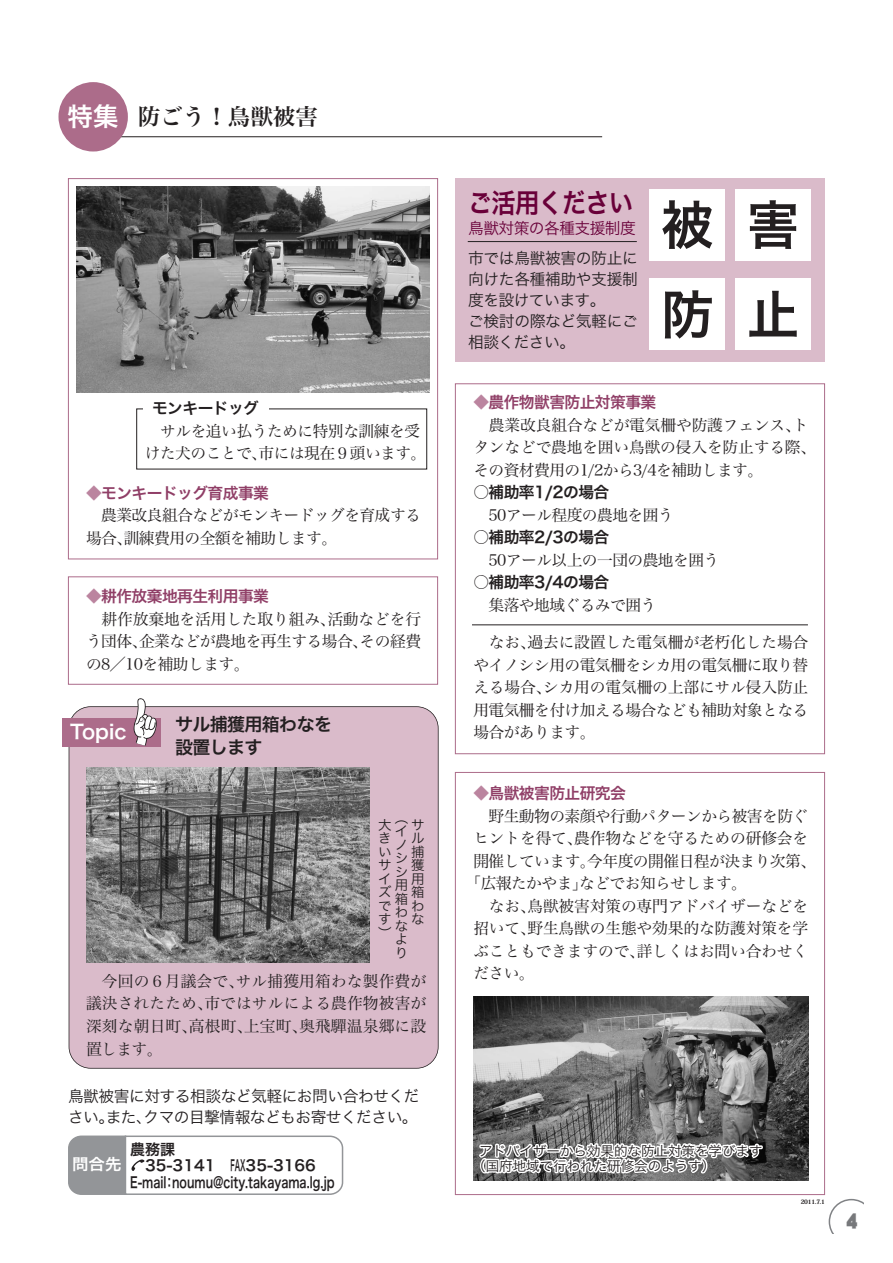
<style>
.page{position:relative;width:893px;height:1263px;background:#fff}
.page>*{position:absolute;margin:0;border:0;box-sizing:border-box;transform-origin:0 0}
.t1{font:52.5px/89.7px "Hira Kaku Pro W6";color:#231f20}
.t2{font:27px "Hira Kaku Pro W6";letter-spacing:-.035em;color:#690039;scale:.9 1}
.t3{font:24px "DF Gothic Std W12";color:#77787b;scale:.9 1}
.t4{font:22.5px "Hira Min Pro W6";color:#231f20}
.t5{font:19.5px "Hira Kaku Pro W6";color:#fff}
.t6{font:18px/22.5px "Hira Kaku Pro W6";letter-spacing:-.035em;color:#231f20}
.t7{font:15.75px/22.5px "Hira Min Pro W3";letter-spacing:-.035em;color:#231f20;text-align:justify}
.t8{font:15.75px/22.5px "Hira Min Pro W3";letter-spacing:-.01em;color:#231f20}
.t9{font:15.75px/21px "Hira Kaku Pro W3";letter-spacing:-.03em;color:#231f20}
.t10{font:15.75px "Hira Kaku Pro W6";letter-spacing:-.035em;color:#903f67}
.t11{font:15.75px "Hira Kaku Pro W6";letter-spacing:-.035em;color:#231f20}
.t12{font:15.75px "Hira Kaku Pro W3";letter-spacing:-.035em;color:#690039}
.t13{font:15.6px "Hira Kaku Pro W6 90 pv RKSJ H";color:#fff;scale:1.05 1}
.t14{font:15px/16.5px "Hira Kaku Pro W6 90 pv RKSJ H";color:#231f20}
.t15{font:13.5px "Hira Kaku Pro W3 90 pv RKSJ H";color:#231f20}
.t16{font:13.5px/13.5px "Hira Kaku Pro W3";color:#231f20;text-align:justify}
.t17{font:800 6px "Koz Min Pro";color:#231f20}
.s1{font-family:"Hira Kaku Pro N W6";font-size:25.5px;color:#fff}
.s2{color:#bb849f}
</style>
<div class="page">
<div style="left:68px;top:178px;width:370px;height:381px;border:1px solid #ac6c8a"></div>
<img style="left:77px;top:187px;width:352px;height:205px">
<div style="left:455px;top:772px;width:370px;height:423px;border:1px solid #ac6c8a"></div>
<svg style="left:829px;top:1199px;width:35px;height:35px"></svg>
<hr style="left:81px;top:136px;width:521px;height:1px;background:#231f20">
<div style="left:58px;top:82px;width:70px;height:69px;background:#ac6c8a;border-radius:50%"></div>
<div style="left:68px;top:576px;width:370px;height:109px;border:1px solid #ac6c8a"></div>
<div style="left:455px;top:383px;width:370px;height:371px;border:1px solid #ac6c8a"></div>
<div style="left:455px;top:178px;width:370px;height:184px;background:#dabbca"></div>
<div style="left:650px;top:189px;width:75px;height:71px;background:#fff"></div>
<div style="left:650px;top:279px;width:75px;height:71px;background:#fff"></div>
<div style="left:735px;top:189px;width:76px;height:71px;background:#fff"></div>
<div style="left:735px;top:279px;width:76px;height:71px;background:#fff"></div>
<img style="left:473px;top:997px;width:336px;height:183px">
<svg style="left:477px;top:1141px;width:287px;height:35px"></svg>
<hr style="left:472px;top:625px;width:336px;height:1px;background:#231f20">
<svg style="left:68px;top:1135px;width:276px;height:60px"></svg>
<hr style="left:468px;top:241px;width:169px;height:1px;background:#231f20">
<div style="left:69px;top:706px;width:370px;height:362px;background:#dabbca"></div>
<img style="left:86px;top:767px;width:284px;height:195px">
<div style="left:62px;top:718px;width:99px;height:29px;background:#ac6c8a"></div>
<svg style="left:134px;top:698px;width:23px;height:48px"></svg>
<h3 class="t4" style="left:68px;top:108px;width:252px"><span class="s1">特集</span> 防ごう！鳥獣被害</h3>
<p class="t11" style="left:152px;top:403px;width:108px">モンキードッグ</p>
<p class="t7" style="left:145px;top:422px;width:283px;text-align:center">サルを追い払うために特別な訓練を受<br>けた犬のことで、市には現在９頭います。</p>
<p class="t10" style="left:86px;top:487px;width:184px"><span class="s2">◆</span>モンキードッグ育成事業</p>
<p class="t7" style="left:86px;top:506px;width:336px;text-indent:15px">農業改良組合などがモンキードッグを育成する場合、訓練費用の全額を補助します。</p>
<p class="t10" style="left:86px;top:590px;width:184px"><span class="s2">◆</span>耕作放棄地再生利用事業</p>
<p class="t7" style="left:86px;top:610px;width:337px;text-indent:16px">耕作放棄地を活用した取り組み、活動などを行う団体、企業などが農地を再生する場合、その経費の8／10を補助します。</p>
<p class="t5" style="left:70px;top:725px;width:58px">Topic</p>
<p class="t6" style="left:175px;top:716px;width:158px">サル捕獲用箱わなを設置します</p>
<p class="t16" style="left:378px;top:820px;width:15px">大きいサイズです）</p>
<p class="t16" style="left:411px;top:820px;width:15px">サル捕獲用箱わな</p>
<p class="t16" style="left:395px;top:813px;width:15px">（イノシシ用箱わなより</p>
<p class="t7" style="left:86px;top:972px;width:342px;text-indent:16px">今回の６月議会で、サル捕獲用箱わな製作費が議決されたため、市ではサルによる農作物被害が深刻な朝日町、高根町、上宝町、奥飛驒温泉郷に設置します。</p>
<p class="t9" style="left:68px;top:1087px;width:353px">鳥獣被害に対する相談など気軽にお問い合わせください。また、クマの目撃情報などもお寄せください。</p>
<h2 class="t2" style="left:468px;top:193px;width:185px">ご活用ください</h2>
<p class="t12" style="left:468px;top:222px;width:169px">鳥獣対策の各種支援制度</p>
<p class="t9" style="left:468px;top:250px;width:171px">市では鳥獣被害の防止に向けた各種補助や支援制度を設けています。<br>ご検討の際など気軽にご相談ください。</p>
<h1 class="t1" style="left:661px;top:187px;width:54px">被防</h1>
<h1 class="t1" style="left:747px;top:187px;width:54px">害止</h1>
<p class="t10" style="left:473px;top:396px;width:184px"><span class="s2">◆</span>農作物獣害防止対策事業</p>
<p class="t8" style="left:473px;top:416px;width:344px;text-indent:16px">農業改良組合などが電気柵や防護フェンス、トタンなどで農地を囲い鳥獣の侵入を防止する際、その資材費用の1/2から3/4を補助します。</p>
<p class="t11" style="left:473px;top:486px;width:137px">○補助率1/2の場合</p>
<p class="t7" style="left:489px;top:506px;width:187px">50アール程度の農地を囲う</p>
<p class="t11" style="left:473px;top:531px;width:137px">○補助率2/3の場合</p>
<p class="t7" style="left:489px;top:551px;width:232px">50アール以上の一団の農地を囲う</p>
<p class="t11" style="left:473px;top:576px;width:137px">○補助率3/4の場合</p>
<p class="t7" style="left:489px;top:596px;width:169px">集落や地域ぐるみで囲う</p>
<p class="t7" style="left:473px;top:633px;width:336px;text-indent:16px">なお、過去に設置した電気柵が老朽化した場合やイノシシ用の電気柵をシカ用の電気柵に取り替える場合、シカ用の電気柵の上部にサル侵入防止用電気柵を付け加える場合なども補助対象となる場合があります。</p>
<p class="t10" style="left:473px;top:787px;width:154px"><span class="s2">◆</span>鳥獣被害防止研究会</p>
<p class="t7" style="left:489px;top:807px;width:321px">野生動物の素顔や行動パターンから被害を防ぐ</p>
<p class="t8" style="left:473px;top:829px;width:336px">ヒントを得て、農作物などを守るための研修会を</p>
<p class="t7" style="left:473px;top:852px;width:344px">開催しています。今年度の開催日程が決まり次第、</p>
<p class="t7" style="left:465px;top:874px;width:283px">「広報たかやま」などでお知らせします。</p>
<p class="t8" style="left:489px;top:897px;width:321px">なお、鳥獣被害対策の専門アドバイザーなどを</p>
<p class="t8" style="left:473px;top:919px;width:336px">招いて、野生鳥獣の生態や効果的な防護対策を学</p>
<p class="t8" style="left:473px;top:942px;width:336px">ぶこともできますので、詳しくはお問い合わせく</p>
<p class="t7" style="left:473px;top:964px;width:63px">ださい。</p>
<p class="t14" style="left:130px;top:1143px;width:206px">農務課<br>　35-3141　FAX35-3166<br>E-mail：noumu@city.takayama.lg.jp</p>
<p class="t15" style="left:479px;top:1146px;width:285px">アドバイザーから効果的な防止対策を学びます</p>
<p class="t13" style="left:72px;top:1158px;width:49px">問合先</p>
<p class="t15" style="left:472px;top:1161px;width:244px">（国府地域で行われた研修会のようす）</p>
<p class="t17" style="left:801px;top:1199px;width:26px">2011.7.1</p>
<h3 class="t3" style="left:846px;top:1211px;width:14px">4</h3>
</div>
